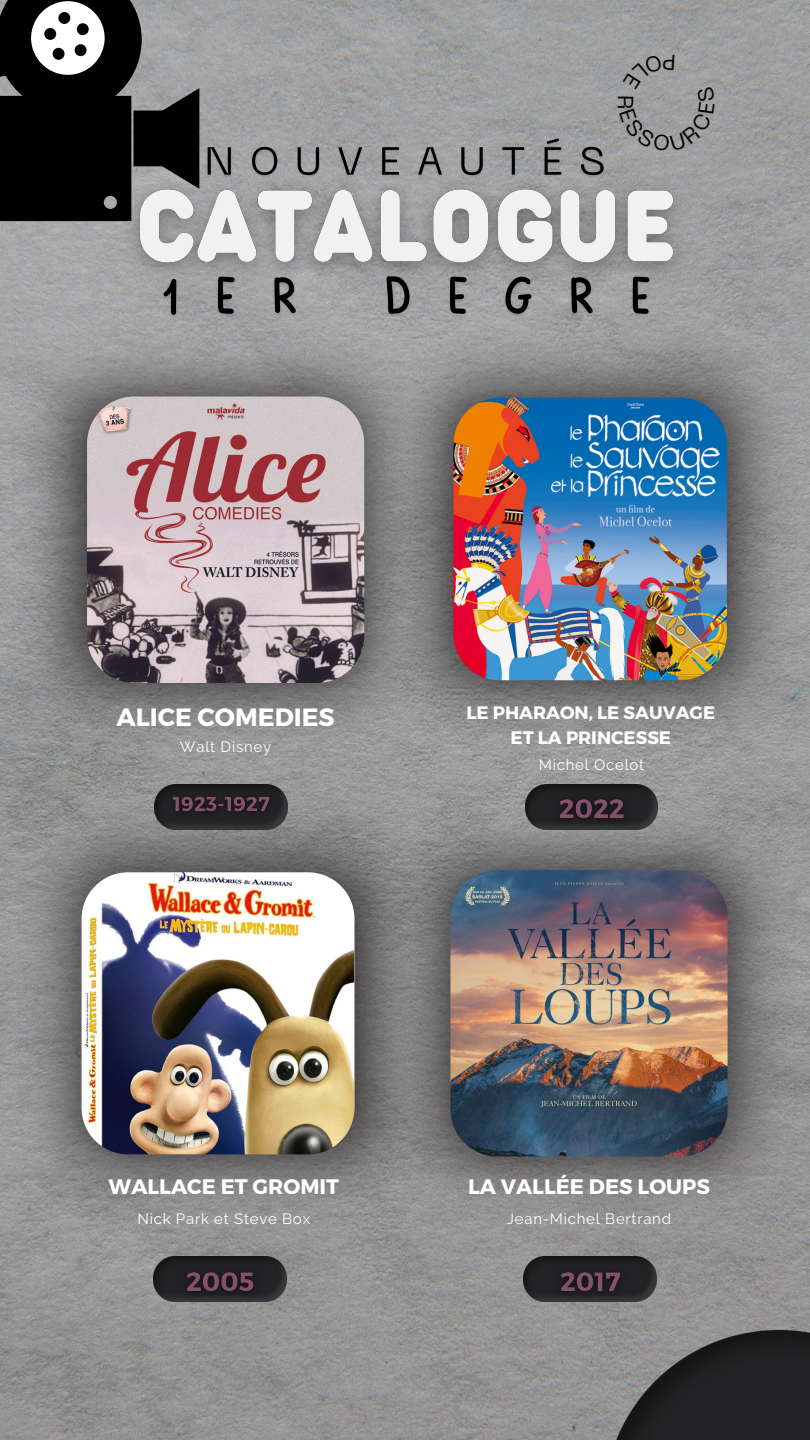
<style>
.page{position:relative;width:810px;height:1440px;background:#fff}
.page>*{position:absolute;margin:0;border:0;box-sizing:border-box;transform-origin:0 0}
.t1{font:700 25px "Montserrat";color:#fff}
.t2{font:700 21px "Montserrat";color:#fff}
.t3{font:700 18px/24.8px "Montserrat";color:#fff;text-align:center}
.t4{font:15px "Raleway";letter-spacing:.05em;color:#fff}
</style>
<div class="page">
<img style="left:0;top:0;width:810px;height:1440px">
<img style="left:13px;top:333px;width:414px;height:414px">
<img style="left:383px;top:332px;width:415px;height:414px">
<img style="left:431px;top:807px;width:365px;height:413px">
<img style="left:17px;top:807px;width:414px;height:413px">
<img style="left:87px;top:396px;width:277px;height:287px;border-radius:47px">
<img style="left:453px;top:398px;width:274px;height:282px;border-radius:47px">
<img style="left:82px;top:872px;width:273px;height:282px;border-radius:47px">
<img style="left:450px;top:870px;width:278px;height:287px;border-radius:47px">
<img style="left:155px;top:784px;width:133px;height:45px">
<img style="left:525px;top:784px;width:133px;height:45px">
<img style="left:153px;top:1257px;width:133px;height:45px">
<img style="left:524px;top:1257px;width:132px;height:45px">
<img style="left:605px;top:1330px;width:205px;height:110px">
<svg style="left:0;top:0;width:199px;height:221px;background:#363636"></svg>
<img style="left:164px;top:788px;width:115px;height:34px">
<img style="left:547px;top:789px;width:88px;height:43px">
<img style="left:174px;top:1261px;width:91px;height:43px">
<img style="left:548px;top:1261px;width:84px;height:43px">
<img style="left:113px;top:166px;width:588px;height:128px">
<img style="left:203px;top:135px;width:418px;height:49px">
<img style="left:156px;top:271px;width:531px;height:53px">
<img style="left:589px;top:31px;width:150px;height:149px">
<svg style="left:618px;top:54px;width:97px;height:97px;background:#9c9d9e"></svg>
<p class="t1" style="left:117px;top:701px;width:220px">ALICE COMEDIES</p>
<p class="t4" style="left:180px;top:738px;width:93px">Walt Disney</p>
<p class="t3" style="left:467px;top:699px;width:250px">LE PHARAON, LE SAUVAGE<br>ET LA PRINCESSE</p>
<p class="t4" style="left:539px;top:755px;width:107px">Michel Ocelot</p>
<p class="t2" style="left:109px;top:1173px;width:232px">WALLACE ET GROMIT</p>
<p class="t4" style="left:137px;top:1210px;width:174px">Nick Park et Steve Box</p>
<p class="t2" style="left:468px;top:1173px;width:244px">LA VALLÉE DES LOUPS</p>
<p class="t4" style="left:507px;top:1210px;width:166px">Jean-Michel Bertrand</p>
</div>
